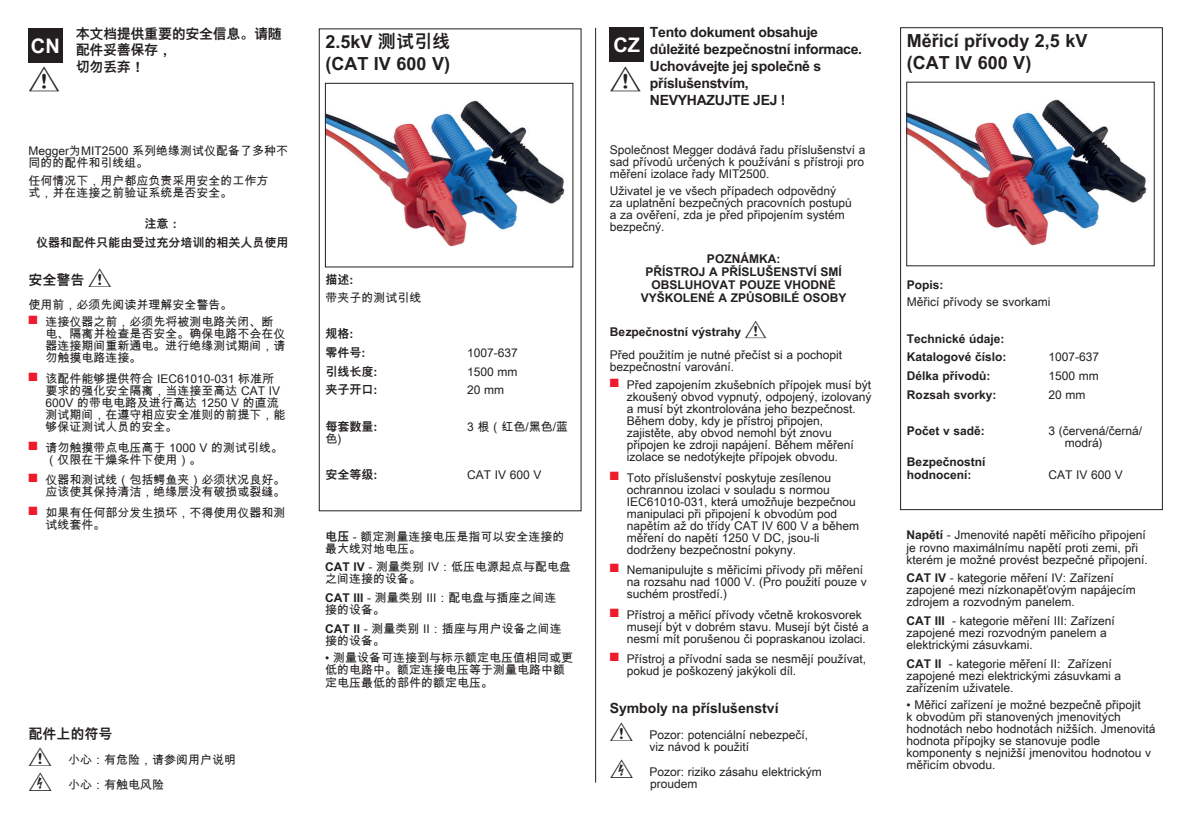
<style>
.page{position:relative;width:1191px;height:840px;background:#fff}
.page>*{position:absolute;margin:0;border:0;box-sizing:border-box;transform-origin:0 0}
.t1{font:700 20px "Arial Unicode MS";color:#fff}
.t2{font:700 18px/21.6px "Arial Unicode MS";color:#231f20}
.t3{font:700 14px/16.8px "Arial Unicode MS";letter-spacing:-.02em;color:#231f20}
.t4{font:700 14px "Arial Unicode MS";color:#231f20}
.t5{font:12px/12px "Arial Unicode MS";color:#231f20}
.t6{font:700 12px/13px "Arial Unicode MS";color:#231f20}
.s1{font-weight:700}
</style>
<div class="page">
<hr style="left:595px;top:28px;width:1px;height:754px;background:#231f20">
<div style="left:900px;top:27px;width:262px;height:483px;border:1px solid #231f20"></div>
<img style="left:908px;top:95px;width:247px;height:156px">
<div style="left:609px;top:27px;width:34px;height:34px;background:#231f20"></div>
<div style="left:319px;top:28px;width:262px;height:483px;border:1px solid #231f20"></div>
<img style="left:327px;top:96px;width:247px;height:156px">
<div style="left:325px;top:83px;width:248px;height:184px;border:1px solid #231f20"></div>
<div style="left:28px;top:29px;width:34px;height:34px;background:#231f20"></div>
<h1 class="t1" style="left:31px;top:31px;width:30px">CN</h1>
<p class="t3" style="left:76px;top:26px;width:208px">本文档提供重要的安全信息。请随配件妥善保存，<br>切勿丢弃！</p>
<p class="t5" style="left:28px;top:144px;width:261px">Megger为MIT2500 系列绝缘测试仪配备了多种不同的的配件和引线组。</p>
<p class="t5" style="left:28px;top:174px;width:242px">任何情况下，用户都应负责采用安全的工作方式，并在连接之前验证系统是否安全。</p>
<p class="t6" style="left:36px;top:215px;width:254px;line-height:18.6px;text-align:center">注意：<br>仪器和配件只能由受过充分培训的相关人员使用</p>
<p class="t3" style="left:28px;top:272px;width:57px">安全警告</p>
<p class="t5" style="left:28px;top:298px;width:206px">使用前，必须先阅读并理解安全警告。</p>
<p class="t5" style="left:45px;top:316px;width:241px;text-indent:-17px"><sup>■</sup> 连接仪器之前，必须先将被测电路关闭、断电、隔离并检查是否安全。确保电路不会在仪器连接期间重新通电。进行绝缘测试期间，请勿触摸电路连接。</p>
<p class="t5" style="left:45px;top:372px;width:241px;text-indent:-17px"><sup>■</sup> 该配件能够提供符合 IEC61010-031 标准所要求的强化安全隔离，当连接至高达 CAT IV<br>600V 的带电电路及进行高达 1250 V 的直流测试期间，在遵守相应安全准则的前提下，能够保证测试人员的安全。</p>
<p class="t5" style="left:45px;top:441px;width:239px;text-indent:-17px"><sup>■</sup> 请勿触摸带点电压高于 1000 V 的测试引线。（仅限在干燥条件下使用）。</p>
<p class="t5" style="left:28px;top:473px;width:259px;text-align:right"><sup>■</sup> 仪器和测试线（包括鳄鱼夹）必须状况良好。应该使其保持清洁，绝缘层没有破损或裂缝。</p>
<p class="t5" style="left:45px;top:506px;width:241px;text-indent:-17px"><sup>■</sup> 如果有任何部分发生损坏，不得使用仪器和测试线套件。</p>
<p class="t3" style="left:28px;top:725px;width:85px">配件上的符号</p>
<p class="t5" style="left:68px;top:746px;width:169px;line-height:25.4px">小心：有危险，请参阅用户说明小心：有触电风险</p>
<h2 class="t2" style="left:325px;top:32px;width:126px">2.5kV 测试引线(CAT IV 600 V)</h2>
<p class="t6" style="left:325px;top:273px;width:29px">描述:</p>
<p class="t5" style="left:325px;top:291px;width:97px">带夹子的测试引线</p>
<p class="t6" style="left:325px;top:325px;width:41px;line-height:18.6px">规格:零件号:</p>
<p class="t5" style="left:467px;top:346px;width:52px">1007-637</p>
<p class="t6" style="left:325px;top:365px;width:53px">引线长度:</p>
<p class="t5" style="left:467px;top:365px;width:52px">1500 mm</p>
<p class="t6" style="left:325px;top:383px;width:53px">夹子开口:</p>
<p class="t5" style="left:467px;top:383px;width:39px">20 mm</p>
<p class="t6" style="left:325px;top:420px;width:53px">每套数量:</p>
<p class="t5" style="left:467px;top:420px;width:103px">3 根（红色/黑色/蓝</p>
<p class="t5" style="left:325px;top:432px;width:16px">色)</p>
<p class="t6" style="left:325px;top:468px;width:53px">安全等级:</p>
<p class="t5" style="left:467px;top:468px;width:76px">CAT IV 600 V</p>
<p class="t5" style="left:325px;top:530px;width:241px"><span class="s1">电压</span> - 额定测量连接电压是指可以安全连接的最大线对地电压。</p>
<p class="t5" style="left:325px;top:560px;width:248px"><span class="s1">CAT IV</span> - 测量类别 IV：低压电源起点与配电盘之间连接的设备。</p>
<p class="t5" style="left:325px;top:591px;width:233px"><span class="s1">CAT III</span> - 测量类别 III：配电盘与插座之间连接的设备。</p>
<p class="t5" style="left:325px;top:622px;width:238px"><span class="s1">CAT II</span> - 测量类别 II：插座与用户设备之间连接的设备。</p>
<p class="t5" style="left:325px;top:651px;width:249px">• 测量设备可连接到与标示额定电压值相同或更低的电路中。额定连接电压等于测量电路中额定电压最低的部件的额定电压。</p>
<h1 class="t1" style="left:613px;top:30px;width:28px">CZ</h1>
<p class="t3" style="left:650px;top:25px;width:214px">Tento dokument obsahuje důležité bezpečnostní informace.<br>Uchovávejte jej společně s příslušenstvím,<br>NEVYHAZUJTE JEJ !</p>
<p class="t5" style="left:609px;top:143px;width:257px;text-align:justify">Společnost Megger dodává řadu příslušenství a sad přívodů určených k používání s přístroji pro měření izolace řady MIT2500.</p>
<p class="t5" style="left:609px;top:185px;width:244px">Uživatel je ve všech případech odpovědný<br>za uplatnění bezpečných pracovních postupů a za ověření, zda je před připojením systém bezpečný.</p>
<p class="t6" style="left:641px;top:253px;width:207px;text-align:center">POZNÁMKA:<br>PŘÍSTROJ A PŘÍSLUŠENSTVÍ SMÍ<br>OBSLUHOVAT POUZE VHODNĚ<br>VYŠKOLENÉ A ZPŮSOBILÉ OSOBY</p>
<p class="t6" style="left:609px;top:325px;width:133px">Bezpečnostní výstrahy</p>
<p class="t5" style="left:609px;top:348px;width:234px">Před použitím je nutné přečíst si a pochopit bezpečnostní varování.</p>
<p class="t5" style="left:626px;top:378px;width:246px;text-indent:-17px"><sup>■</sup> Před zapojením zkušebních přípojek musí být zkoušený obvod vypnutý, odpojený, izolovaný a musí být zkontrolována jeho bezpečnost.<br>Během doby, kdy je přístroj připojen, zajistěte, aby obvod nemohl být znovu připojen ke zdroji napájení. Během měření izolace se nedotýkejte přípojek obvodu.</p>
<p class="t5" style="left:626px;top:471px;width:234px;text-indent:-17px"><sup>■</sup> Toto příslušenství poskytuje zesílenou ochrannou izolaci v souladu s normou IEC61010-031, která umožňuje bezpečnou manipulaci při připojení k obvodům pod napětím až do třídy CAT IV 600 V a během měření do napětí 1250 V DC, jsou-li dodrženy bezpečnostní pokyny.</p>
<p class="t5" style="left:626px;top:563px;width:242px;text-indent:-17px"><sup>■</sup> Nemanipulujte s měřicími přívody při měření na rozsahu nad 1000 V. (Pro použití pouze v suchém prostředí.)</p>
<p class="t5" style="left:626px;top:608px;width:244px;text-indent:-17px"><sup>■</sup> Přístroj a měřicí přívody včetně krokosvorek musejí být v dobrém stavu. Musejí být čisté a nesmí mít porušenou či popraskanou izolaci.</p>
<p class="t5" style="left:626px;top:652px;width:241px;text-indent:-17px"><sup>■</sup> Přístroj a přívodní sada se nesmějí používat, pokud je poškozený jakýkoli díl.</p>
<p class="t4" style="left:609px;top:697px;width:170px">Symboly na příslušenství</p>
<p class="t5" style="left:649px;top:727px;width:160px">Pozor: potenciální nebezpečí, viz návod k použití</p>
<p class="t5" style="left:649px;top:765px;width:174px">Pozor: riziko zásahu elektrickým proudem</p>
<h2 class="t2" style="left:906px;top:30px;width:182px">Měřicí přívody 2,5 kV (CAT IV 600 V)</h2>
<p class="t6" style="left:906px;top:278px;width:38px">Popis:</p>
<p class="t5" style="left:906px;top:296px;width:145px">Měřicí přívody se svorkami</p>
<p class="t6" style="left:906px;top:329px;width:101px;line-height:18.6px">Technické údaje:<br>Katalogové číslo:</p>
<p class="t5" style="left:1048px;top:351px;width:52px">1007-637</p>
<p class="t6" style="left:906px;top:369px;width:85px">Délka přívodů:</p>
<p class="t5" style="left:1048px;top:369px;width:52px">1500 mm</p>
<p class="t6" style="left:906px;top:388px;width:91px">Rozsah svorky:</p>
<p class="t5" style="left:1048px;top:388px;width:39px">20 mm</p>
<p class="t6" style="left:906px;top:424px;width:80px">Počet v sadě:</p>
<p class="t5" style="left:1064px;top:424px;width:79px;text-indent:-16px">3 (červená/černá/ modrá)</p>
<p class="t6" style="left:906px;top:455px;width:80px">Bezpečnostní hodnocení:</p>
<p class="t5" style="left:1048px;top:468px;width:76px">CAT IV 600 V</p>
<p class="t5" style="left:906px;top:528px;width:243px"><span class="s1">Napětí</span> - Jmenovité napětí měřicího připojení je rovno maximálnímu napětí proti zemi, při kterém je možné provést bezpečné připojení.</p>
<p class="t5" style="left:906px;top:571px;width:231px"><span class="s1">CAT IV</span> - kategorie měření IV: Zařízení zapojené mezi nízkonapěťovým napájecím zdrojem a rozvodným panelem.</p>
<p class="t5" style="left:906px;top:614px;width:210px"><span class="s1">CAT III</span> - kategorie měření III: Zařízení zapojené mezi rozvodným panelem a elektrickými zásuvkami.</p>
<p class="t5" style="left:906px;top:656px;width:216px"><span class="s1">CAT II</span> - kategorie měření II: Zařízení zapojené mezi elektrickými zásuvkami a zařízením uživatele.</p>
<p class="t5" style="left:906px;top:698px;width:250px">• Měřicí zařízení je možné bezpečně připojit<br>k obvodům při stanovených jmenovitých hodnotách nebo hodnotách nižších. Jmenovitá hodnota přípojky se stanovuje podle komponenty s nejnižší jmenovitou hodnotou v měřicím obvodu.</p>
</div>
